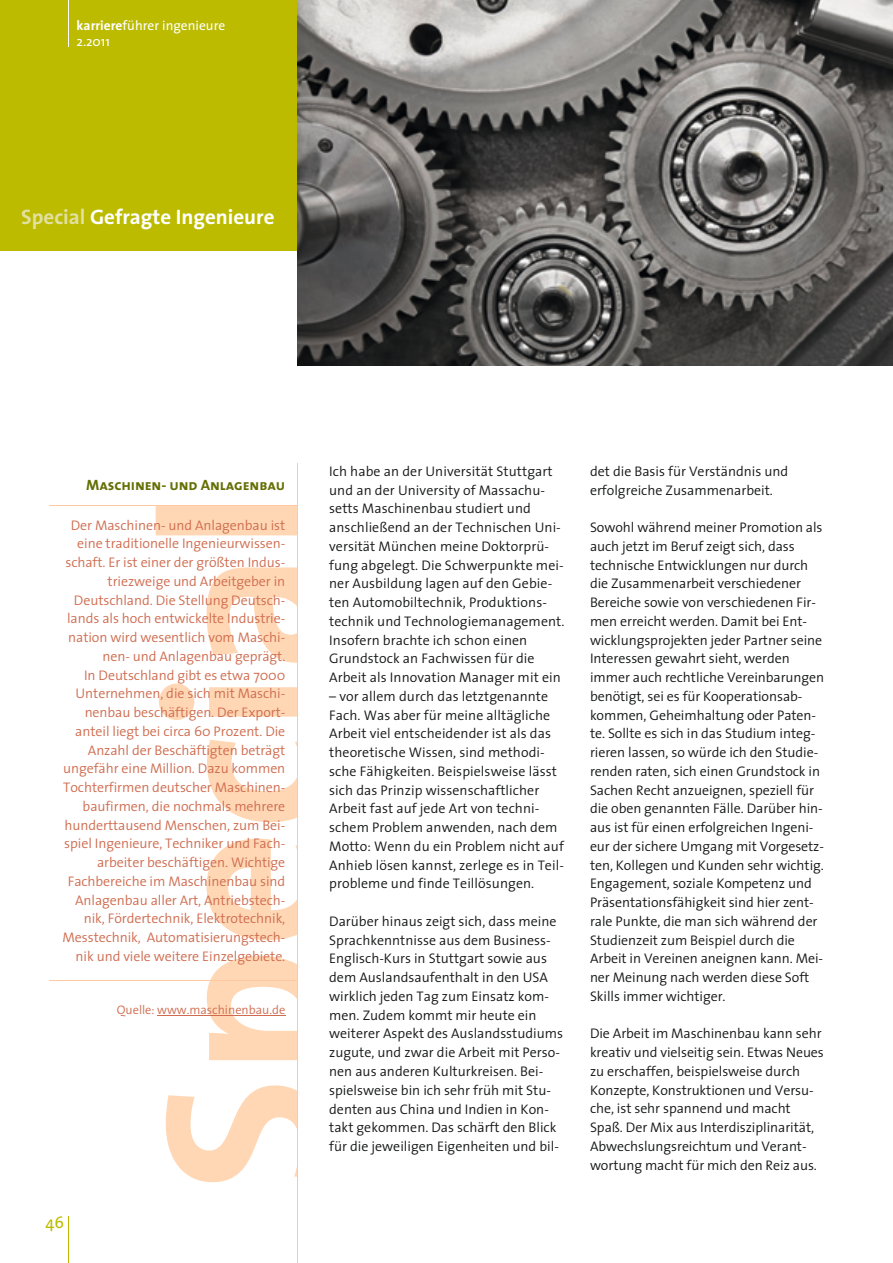
<style>
.page{position:relative;width:893px;height:1263px;background:#fff}
.page>*{position:absolute;margin:0;border:0;box-sizing:border-box;transform-origin:0 0}
.t1{font:700 21px "The Sans";color:#fff}
.t2{font:16.5px "The Sans";color:#bcbb00}
.t3{font:15px "The Sans Bold Caps";letter-spacing:-.005em;color:#646f03}
.t4{font:300 13.95px/18.8px "The Sans";color:#151616}
.t5{font:300 13.95px/18.8px "The Sans";letter-spacing:-.005em;color:#cf6c4f;text-align:right}
.t6{font:13.5px/16.2px "The Sans";color:#fff}
.t7{font:300 12.45px "The Sans";color:#cf6c4f}
.s1{font-weight:700}
.s2{color:#e2e0a0}
</style>
<div class="page">
<div style="left:0;top:0;width:298px;height:251px;background:#bcbb00"></div>
<svg style="left:156px;top:506px;width:141px;height:676px"></svg>
<hr style="left:297px;top:463px;width:1px;height:800px;background:#ffc8a1">
<hr style="left:50px;top:505px;width:248px;height:1px;background:#ffc8a1">
<hr style="left:50px;top:980px;width:248px;height:1px;background:#ffc8a1">
<hr style="left:157px;top:1015px;width:128px;height:1px;background:#cf6c4f">
<img style="left:298px;top:0;width:595px;height:366px">
<hr style="left:68px;top:0;width:1px;height:47px;background:#fff">
<hr style="left:68px;top:1216px;width:1px;height:47px;background:#bcbb00">
<p class="t6" style="left:77px;top:17px;width:150px"><span class="s1">karriere</span>führer ingenieure<br>2.2011</p>
<h1 class="t1" style="left:21px;top:199px;width:255px"><span class="s2">Special</span> Gefragte Ingenieure</h1>
<p class="t3" style="left:86px;top:472px;width:201px">Maschinen- und Anlagenbau</p>
<p class="t5" style="left:63px;top:515px;width:224px">Der Maschinen- und Anlagenbau ist eine traditionelle Ingenieurwissen&shy;schaft. Er ist einer der größten Indus&shy;triezweige und Arbeitgeber in Deutschland. Die Stellung Deutsch&shy;lands als hoch entwickelte Industrie&shy;nation wird wesentlich vom Maschi&shy;nen- und Anlagenbau geprägt.<br>In Deutschland gibt es etwa 7000<br>Unternehmen, die sich mit Maschi&shy;nenbau beschäftigen. Der Export&shy;anteil liegt bei circa 60 Prozent. Die Anzahl der Beschäftigten beträgt ungefähr eine Million. Dazu kommen Tochterfirmen deutscher Maschinen&shy;baufirmen, die nochmals mehrere hunderttausend Menschen, zum Bei&shy;spiel Ingenieure, Techniker und Fach&shy;arbeiter beschäftigen. Wichtige Fachbereiche im Maschinenbau sind Anlagenbau aller Art, Antriebstech&shy;nik, Fördertechnik, Elektrotechnik, Messtechnik, Automatisierungstech&shy;nik und viele weitere Einzelgebiete.</p>
<p class="t7" style="left:117px;top:999px;width:170px">Quelle: www.maschinenbau.de</p>
<p class="t2" style="left:45px;top:1208px;width:20px">46</p>
<p class="t4" style="left:329px;top:461px;width:237px">Ich habe an der Universität Stuttgart und an der University of Massachu&shy;setts Maschinenbau studiert und anschließend an der Technischen Uni&shy;versität München meine Doktorprü&shy;fung abgelegt. Die Schwerpunkte mei&shy;ner Ausbildung lagen auf den Gebie&shy;ten Automobiltechnik, Produktions&shy;technik und Technologiemanagement.<br>Insofern brachte ich schon einen Grundstock an Fachwissen für die Arbeit als Innovation Manager mit ein</p>
<p class="t4" style="left:329px;top:686px;width:236px">– vor allem durch das letztgenannte Fach. Was aber für meine alltägliche Arbeit viel entscheidender ist als das theoretische Wissen, sind methodi&shy;sche Fähigkeiten. Beispielsweise lässt sich das Prinzip wissenschaftlicher Arbeit fast auf jede Art von techni&shy;schem Problem anwenden, nach dem Motto: Wenn du ein Problem nicht auf Anhieb lösen kannst, zerlege es in Teil&shy;probleme und finde Teillösungen.</p>
<p class="t4" style="left:329px;top:911px;width:235px">Darüber hinaus zeigt sich, dass meine Sprachkenntnisse aus dem Business-Englisch-Kurs in Stuttgart sowie aus dem Auslandsaufenthalt in den USA wirklich jeden Tag zum Einsatz kom&shy;men. Zudem kommt mir heute ein weiterer Aspekt des Auslandsstudiums zugute, und zwar die Arbeit mit Perso&shy;nen aus anderen Kulturkreisen. Bei&shy;spielsweise bin ich sehr früh mit Stu&shy;denten aus China und Indien in Kon&shy;takt gekommen. Das schärft den Blick für die jeweiligen Eigenheiten und bil-</p>
<p class="t4" style="left:590px;top:461px;width:200px">det die Basis für Verständnis und erfolgreiche Zusammenarbeit.</p>
<p class="t4" style="left:590px;top:518px;width:236px">Sowohl während meiner Promotion als auch jetzt im Beruf zeigt sich, dass technische Entwicklungen nur durch die Zusammenarbeit verschiedener Bereiche sowie von verschiedenen Fir&shy;men erreicht werden. Damit bei Ent&shy;wicklungsprojekten jeder Partner seine Interessen gewahrt sieht, werden immer auch rechtliche Vereinbarungen benötigt, sei es für Kooperationsab&shy;kommen, Geheimhaltung oder Paten&shy;te. Sollte es sich in das Studium integ&shy;rieren lassen, so würde ich den Studie&shy;renden raten, sich einen Grundstock in Sachen Recht anzueignen, speziell für die oben genannten Fälle. Darüber hin&shy;aus ist für einen erfolgreichen Ingeni&shy;eur der sichere Umgang mit Vorgesetz&shy;ten, Kollegen und Kunden sehr wichtig.<br>Engagement, soziale Kompetenz und Präsentationsfähigkeit sind hier zent&shy;rale Punkte, die man sich während der Studienzeit zum Beispiel durch die Arbeit in Vereinen aneignen kann. Mei&shy;ner Meinung nach werden diese Soft Skills immer wichtiger.</p>
<p class="t4" style="left:590px;top:1024px;width:235px">Die Arbeit im Maschinenbau kann sehr kreativ und vielseitig sein. Etwas Neues zu erschaffen, beispielsweise durch Konzepte, Konstruktionen und Versu&shy;che, ist sehr spannend und macht Spaß. Der Mix aus Interdisziplinarität, Abwechslungsreichtum und Verant&shy;wortung macht für mich den Reiz aus.</p>
</div>
